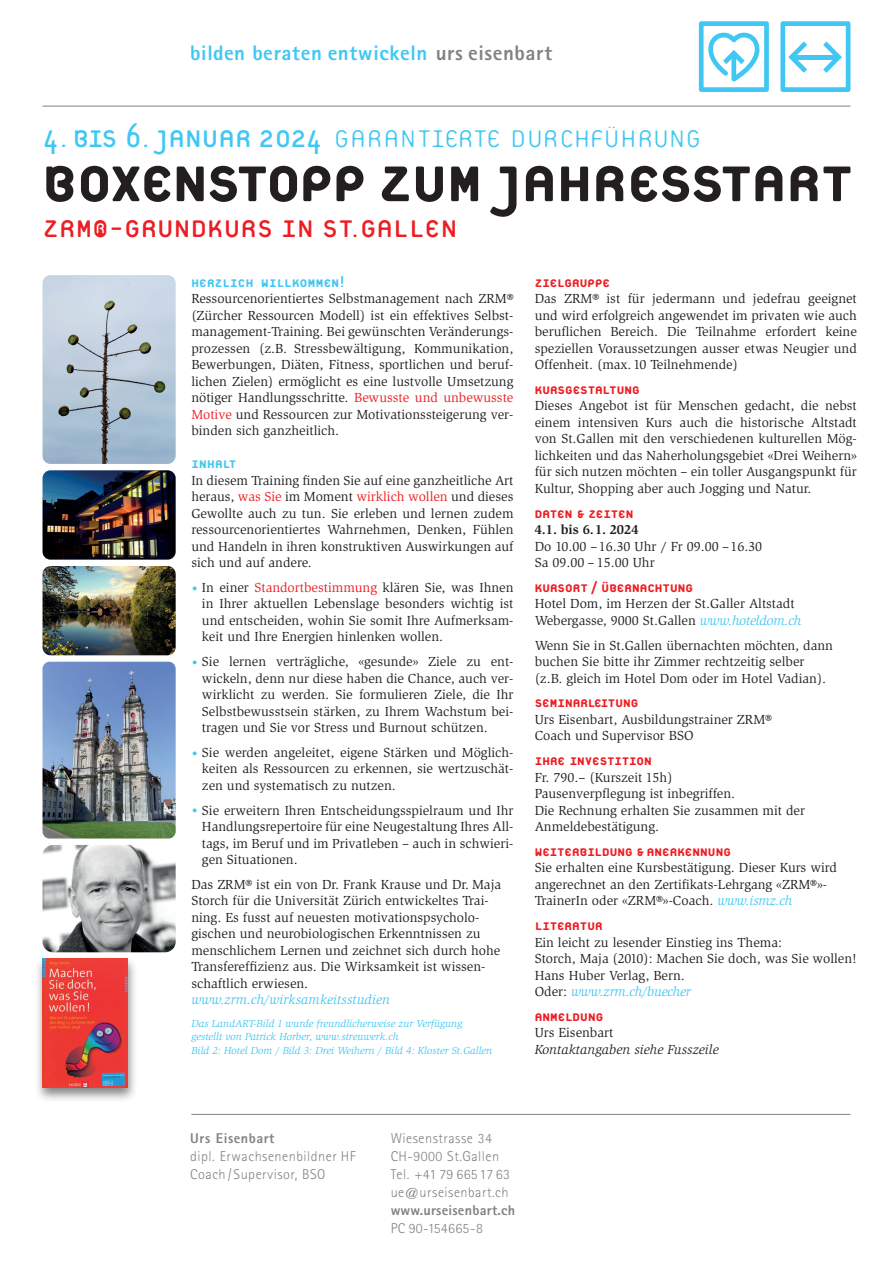
<style>
.page{position:relative;width:893px;height:1263px;background:#fff}
.page>*{position:absolute;margin:0;border:0;box-sizing:border-box;transform-origin:0 0}
.t1{font:800 75px "Platelet";letter-spacing:-.02em;color:#231f20}
.t2{font:100 36px "Platelet";letter-spacing:-.02em;color:#40c7f4}
.t3{font:36px "Platelet";letter-spacing:-.005em;color:#ee1d23}
.t4{font:800 21px "Rotis Sans Serif";letter-spacing:.025em;color:#40c7f4}
.t5{font:800 16.5px "Platelet";color:#ee1d23}
.t6{font:800 16.5px "Platelet";letter-spacing:.015em;color:#40c7f4}
.t7{font:300 14.25px/18px "Rotis Sans Serif";letter-spacing:.035em;color:#808285}
.t8{font:800 14.25px "Rotis Sans Serif";letter-spacing:.015em;color:#808285}
.t9{font:300 14.25px "Rotis Sans Serif";letter-spacing:.015em;color:#808285}
.t10{font:800 14.25px "Rotis Sans Serif";letter-spacing:.035em;color:#808285}
.t11{font:13.5px/16.5px "Slimbach";color:#231f20;text-align:justify}
.t12{font:italic 13.5px "Slimbach";color:#231f20}
.t13{font:700 13.5px "Slimbach";color:#231f20}
.t14{font:italic 10.5px/13.8px "Slimbach";color:#40c7f4}
.s1{color:#808285}
.s2{font-weight:400}
.s3{color:#ee1d23}
.s4{font-style:italic;color:#40c7f4}
</style>
<div class="page">
<svg style="left:780px;top:21px;width:70px;height:71px"></svg>
<svg style="left:699px;top:21px;width:70px;height:71px"></svg>
<hr style="left:191px;top:1114px;width:659px;height:1px;background:#808285">
<hr style="left:43px;top:106px;width:807px;height:1px;background:#808285">
<img style="left:43px;top:470px;width:133px;height:90px">
<img style="left:43px;top:566px;width:133px;height:89px">
<img style="left:43px;top:662px;width:133px;height:176px">
<img style="left:43px;top:275px;width:133px;height:189px">
<div style="left:35px;top:956px;width:103px;height:147px;background:#231f20;opacity:.55"></div>
<img style="left:43px;top:959px;width:85px;height:128px">
<img style="left:43px;top:845px;width:133px;height:107px">
<h3 class="t4" style="left:190px;top:39px;width:363px">bilden beraten entwickeln <span class="s1">urs eisenbart</span></h3>
<h2 class="t2" style="left:43px;top:122px;width:661px"><span class="s2">4.BIS 6. JANUAR 2024</span> GARANTIERTE DURCHFÜHRUNG</h2>
<h1 class="t1" style="left:43px;top:149px;width:813px">BOXENSTOPP ZUM JAHRESSTART</h1>
<h2 class="t3" style="left:43px;top:212px;width:416px">ZRM®-GRUNDKURS IN ST.GALLEN</h2>
<p class="t6" style="left:191px;top:275px;width:156px">HERZLICH WILLKOMMEN!</p>
<p class="t11" style="left:191px;top:290px;width:324px">Ressourcenorientiertes Selbstmanagement nach ZRM® (Zürcher Ressourcen Modell) ist ein effektives Selbst&shy;management-Training. Bei gewünschten Veränderungs&shy;prozessen (z.B. Stressbewältigung, Kommunikation, Bewerbungen, Diäten, Fitness, sportlichen und beruf&shy;lichen Zielen) ermöglicht es eine lustvolle Umsetzung nötiger Handlungsschritte. <span class="s3">Bewusste und unbewusste Motive</span> und Ressourcen zur Motivationssteigerung ver&shy;binden sich ganzheitlich.</p>
<p class="t6" style="left:191px;top:457px;width:47px">INHALT</p>
<p class="t11" style="left:191px;top:472px;width:324px">In diesem Training finden Sie auf eine ganzheitliche Art heraus, <span class="s3">was Sie</span> im Moment <span class="s3">wirklich wollen</span> und dieses Gewollte auch zu tun. Sie erleben und lernen zudem ressourcenorientiertes Wahrnehmen, Denken, Fühlen und Handeln in ihren konstruktiven Auswirkungen auf sich und auf andere.</p>
<p class="t11" style="left:202px;top:579px;width:313px;text-indent:-11px"><sup>.</sup> In einer <span class="s3">Standortbestimmung</span> klären Sie, was Ihnen in Ihrer aktuellen Lebenslage besonders wichtig ist und entscheiden, wohin Sie somit Ihre Aufmerksam&shy;keit und Ihre Energien hinlenken wollen.</p>
<p class="t11" style="left:202px;top:653px;width:313px;text-indent:-11px"><sup>.</sup> Sie lernen verträgliche, «gesunde» Ziele zu ent&shy;wickeln, denn nur diese haben die Chance, auch ver&shy;wirklicht zu werden. Sie formulieren Ziele, die Ihr Selbstbewusstsein stärken, zu Ihrem Wachstum bei&shy;tragen und Sie vor Stress und Burnout schützen.</p>
<p class="t11" style="left:202px;top:744px;width:313px;text-indent:-11px"><sup>.</sup> Sie werden angeleitet, eigene Stärken und Möglich&shy;keiten als Ressourcen zu erkennen, sie wertzuschät&shy;zen und systematisch zu nutzen.</p>
<p class="t11" style="left:202px;top:802px;width:313px;text-indent:-11px"><sup>.</sup> Sie erweitern Ihren Entscheidungsspielraum und Ihr Handlungsrepertoire für eine Neugestaltung Ihres All&shy;tags, im Beruf und im Privatleben – auch in schwieri&shy;gen Situationen.</p>
<p class="t11" style="left:191px;top:876px;width:311px;text-align:left">Das ZRM® ist ein von Dr. Frank Krause und Dr. Maja Storch für die Universität Zürich entwickeltes Trai&shy;ning. Es fusst auf neuesten motivationspsycholo&shy;gischen und neurobiologischen Erkenntnissen zu menschlichem Lernen und zeichnet sich durch hohe Transfereffizienz aus. Die Wirksamkeit ist wissen&shy;schaftlich erwiesen. <span class="s4">www.zrm.ch/wirksamkeitsstudien</span>   </p>
<p class="t14" style="left:191px;top:1016px;width:303px">Das LandART-Bild 1 wurde freundlicherweise zur Verfügung gestellt von Patrick Horber, www.streuwerk.ch<br>Bild 2: Hotel Dom / Bild 3: Drei Weihern / Bild 4: Kloster St.Gallen</p>
<p class="t5" style="left:535px;top:275px;width:77px">ZIELGRUPPE</p>
<p class="t11" style="left:535px;top:290px;width:324px">Das ZRM® ist für jedermann und jedefrau geeignet und wird erfolgreich angewendet im privaten wie auch beruflichen Bereich. Die Teilnahme erfordert keine speziellen Voraussetzungen ausser etwas Neugier und Offenheit. (max. 10 Teilnehmende)  </p>
<p class="t5" style="left:535px;top:382px;width:107px">KURSGESTALTUNG</p>
<p class="t11" style="left:535px;top:398px;width:324px">Dieses Angebot ist für Menschen gedacht, die nebst einem intensiven Kurs auch die historische Altstadt von St.Gallen mit den verschiedenen kulturellen Mög&shy;lichkeiten und das Naherholungsgebiet «Drei Weihern» für sich nutzen möchten – ein toller Ausgangspunkt für Kultur, Shopping aber auch Jogging und Natur.</p>
<p class="t5" style="left:535px;top:506px;width:100px">DATEN &amp; ZEITEN</p>
<p class="t13" style="left:535px;top:521px;width:105px">4.1. bis 6.1. 2024</p>
<p class="t11" style="left:535px;top:538px;width:229px">Do 10.00 –16.30 Uhr / Fr 09.00 –16.30<br>Sa 09.00 – 15.00 Uhr</p>
<p class="t5" style="left:535px;top:580px;width:160px">KURSORT / ÜBERNACHTUNG</p>
<p class="t11" style="left:535px;top:596px;width:268px">Hotel Dom, im Herzen der St.Galler Altstadt<br>Webergasse, 9000 St.Gallen <span class="s4">www.hoteldom.ch</span></p>
<p class="t11" style="left:535px;top:637px;width:300px;text-align:left">Wenn Sie in St.Gallen übernachten möchten, dann buchen Sie bitte ihr Zimmer rechtzeitig selber (z.B. gleich im Hotel Dom oder im Hotel Vadian).</p>
<p class="t5" style="left:535px;top:696px;width:105px">SEMINARLEITUNG</p>
<p class="t11" style="left:535px;top:711px;width:239px">Urs Eisenbart, Ausbildungstrainer ZRM®<br>Coach und Supervisor BSO</p>
<p class="t5" style="left:535px;top:754px;width:119px">IHRE INVESTITION</p>
<p class="t11" style="left:535px;top:769px;width:272px;text-align:left">Fr. 790.– (Kurszeit 15h)<br>Pausenverpflegung ist inbegriffen.<br>Die Rechnung erhalten Sie zusammen mit der<br>Anmeldebestätigung.</p>
<p class="t5" style="left:535px;top:844px;width:198px">WEITERBILDUNG &amp; ANERKENNUNG</p>
<p class="t11" style="left:535px;top:860px;width:304px;text-align:left">Sie erhalten eine Kursbestätigung. Dieser Kurs wird angerechnet an den Zertifikats-Lehrgang «ZRM®»-<br>TrainerIn oder «ZRM®»-Coach. <span class="s4">www.ismz.ch</span></p>
<p class="t5" style="left:535px;top:919px;width:69px">LITERATUR</p>
<p class="t11" style="left:535px;top:934px;width:324px;text-align:left">Ein leicht zu lesender Einstieg ins Thema:<br>Storch, Maja (2010): Machen Sie doch, was Sie wollen!<br>Hans Huber Verlag, Bern.<br>Oder: <span class="s4">www.zrm.ch/buecher</span></p>
<p class="t5" style="left:535px;top:1009px;width:70px">ANMELDUNG</p>
<p class="t11" style="left:535px;top:1025px;width:80px">Urs Eisenbart</p>
<p class="t12" style="left:535px;top:1042px;width:185px">Kontaktangaben siehe Fusszeile</p>
<p class="t10" style="left:190px;top:1129px;width:86px">Urs Eisenbart</p>
<p class="t7" style="left:190px;top:1147px;width:167px">dipl. Erwachsenenbildner HF<br>Coach/Supervisor, BSO</p>
<p class="t7" style="left:391px;top:1129px;width:121px">Wiesenstrasse 34<br>CH-9000 St.Gallen<br>Tel. +41 79 665 17 63 ue@urseisenbart.ch</p>
<p class="t8" style="left:391px;top:1201px;width:126px">www.urseisenbart.ch</p>
<p class="t9" style="left:391px;top:1220px;width:94px">PC 90-154665-8</p>
</div>
